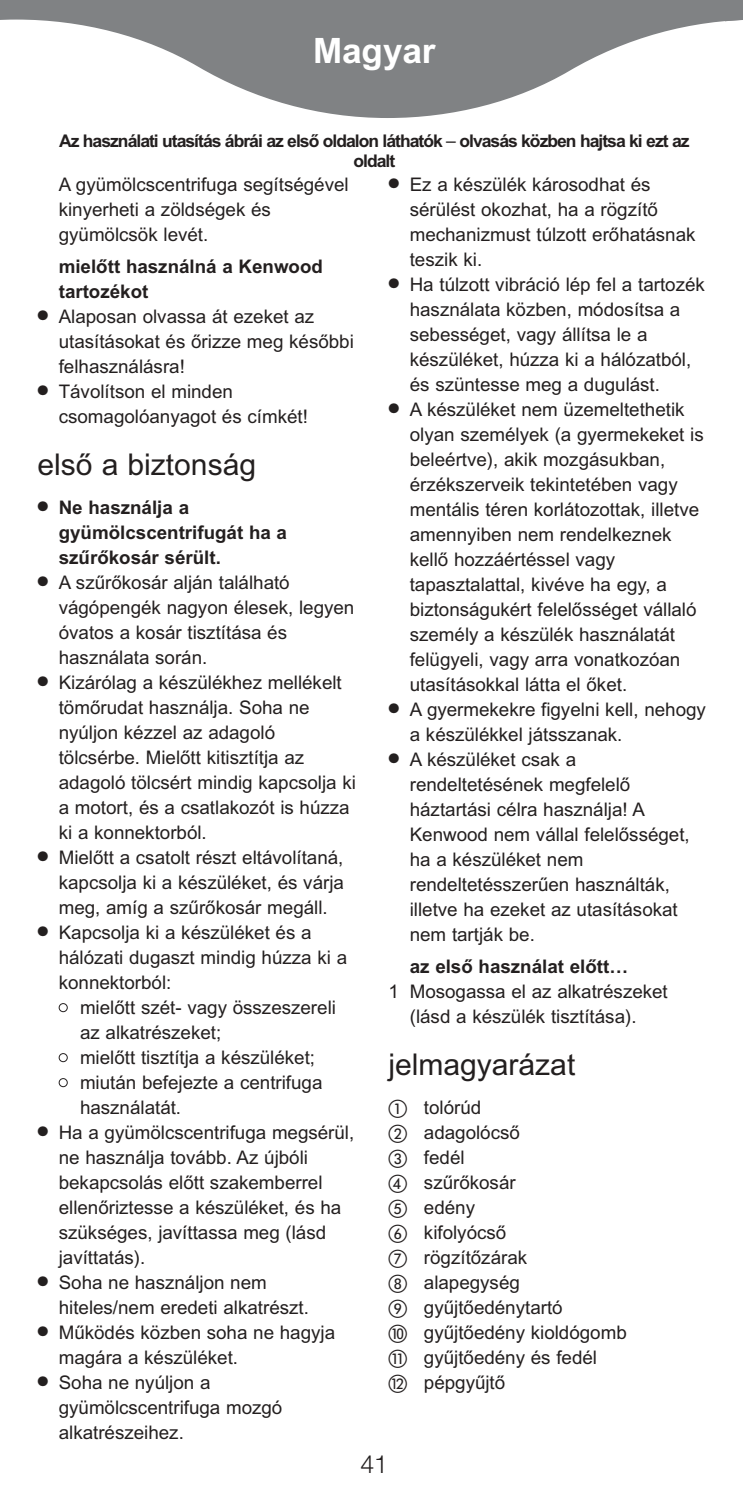
<style>
.page{position:relative;width:743px;height:1500px;background:#fff}
.page>*{position:absolute;margin:0;border:0;box-sizing:border-box;transform-origin:0 0}
.t1{font:700 35px "Arial Efo";color:#fff}
.t2{font:30px "Arial CE";color:#231f1f}
.t3{font:300 25px "Helvetica Neue";color:#231f1f}
.t4{font:18.75px/25px "Arial CE";color:#231f1f}
.t5{font:700 18.75px/25px "Arial CE";color:#231f1f}
.t6{font:700 17.5px/20px "Arial Efo";letter-spacing:-.055em;color:#231f1f;text-align:center}
.s1{font-family:"Helvetica";font-weight:400}
.s2{color:#fff}
.s3{font-family:"European Pi One"}
</style>
<div class="page">
<svg style="left:0;top:0;width:742px;height:118px;fill:#808284"></svg>
<h1 class="t1" style="left:313px;top:39px;width:124px">Magyar</h1>
<p class="t6" style="left:59px;top:133px;width:632px">Az használati utasítás ábrái az elsò oldalon láthatók <span class="s1">–</span> olvasás közben hajtsa ki ezt az oldalt</p>
<p class="t4" style="left:59px;top:174px;width:291px">A gyümölcscentrifuga segítségével kinyerheti a zöldségek és gyümölcsök levét.</p>
<p class="t5" style="left:59px;top:256px;width:266px">mielőtt használná a Kenwood tartozékot</p>
<p class="t4" style="left:59px;top:306px;width:296px;text-indent:-21px">● Alaposan olvassa át ezeket az utasításokat és őrizze meg későbbi felhasználásra!</p>
<p class="t4" style="left:59px;top:381px;width:251px;text-indent:-21px">● Távolítson el minden csomagolóanyagot és címkét!</p>
<h2 class="t2" style="left:37px;top:453px;width:220px">első a biztonság</h2>
<p class="t5" style="left:59px;top:497px;width:230px;text-indent:-21px">● Ne használja a gyümölcscentrifugát ha a szűrőkosár sérült.</p>
<p class="t4" style="left:59px;top:572px;width:297px;text-indent:-21px">● A szűrőkosár alján található vágópengék nagyon élesek, legyen óvatos a kosár tisztítása és használata során.</p>
<p class="t4" style="left:59px;top:672px;width:298px;text-indent:-21px">● Kizárólag a készülékhez mellékelt tömőrudat használja. Soha ne nyúljon kézzel az adagoló tölcsérbe. Mielőtt kitisztítja az adagoló tölcsért mindig kapcsolja ki a motort, és a csatlakozót is húzza ki a konnektorból.</p>
<p class="t4" style="left:59px;top:847px;width:286px;text-align:justify;text-indent:-21px">● Mielőtt a csatolt részt eltávolítaná, kapcsolja ki a készüléket, és várja meg, amíg a szűrőkosár megáll.</p>
<p class="t4" style="left:59px;top:922px;width:290px;text-indent:-21px">● Kapcsolja ki a készüléket és a hálózati dugaszt mindig húzza ki a konnektorból:</p>
<p class="t4" style="left:80px;top:997px;width:257px;text-indent:-21px"><span class="s2">●</span> mielőtt szét- vagy összeszereli az alkatrészeket;</p>
<p class="t4" style="left:59px;top:1047px;width:258px"><span class="s2">●</span> mielőtt tisztítja a készüléket;</p>
<p class="t4" style="left:80px;top:1072px;width:244px;text-indent:-21px"><span class="s2">●</span> miután befejezte a centrifuga használatát.</p>
<p class="t4" style="left:59px;top:1122px;width:297px;text-indent:-21px">● Ha a gyümölcscentrifuga megsérül, ne használja tovább. Az újbóli bekapcsolás előtt szakemberrel ellenőriztesse a készüléket, és ha szükséges, javíttassa meg (lásd javíttatás).</p>
<p class="t4" style="left:59px;top:1272px;width:252px;text-indent:-21px">● Soha ne használjon nem hiteles/nem eredeti alkatrészt.</p>
<p class="t4" style="left:59px;top:1322px;width:278px;text-indent:-21px">● Működés közben soha ne hagyja magára a készüléket.</p>
<p class="t4" style="left:59px;top:1372px;width:225px;text-indent:-21px">● Soha ne nyúljon a gyümölcscentrifuga mozgó alkatrészeihez.</p>
<p class="t4" style="left:410px;top:174px;width:287px;text-indent:-21px">● Ez a készülék károsodhat és sérülést okozhat, ha a rögzítő mechanizmust túlzott erőhatásnak teszik ki.</p>
<p class="t4" style="left:410px;top:274px;width:296px;text-indent:-21px">● Ha túlzott vibráció lép fel a tartozék használata közben, módosítsa a sebességet, vagy állítsa le a készüléket, húzza ki a hálózatból, és szüntesse meg a dugulást.</p>
<p class="t4" style="left:410px;top:399px;width:295px;text-indent:-21px">● A készüléket nem üzemeltethetik olyan személyek (a gyermekeket is beleértve), akik mozgásukban, érzékszerveik tekintetében vagy mentális téren korlátozottak, illetve amennyiben nem rendelkeznek kellő hozzáértéssel vagy tapasztalattal, kivéve ha egy, a biztonságukért felelősséget vállaló személy a készülék használatát felügyeli, vagy arra vonatkozóan utasításokkal látta el őket.</p>
<p class="t4" style="left:410px;top:699px;width:297px;text-indent:-21px">● A gyermekekre figyelni kell, nehogy a készülékkel játsszanak.</p>
<p class="t4" style="left:410px;top:749px;width:281px;text-indent:-21px">● A készüléket csak a rendeltetésének megfelelő háztartási célra használja! A<br>Kenwood nem vállal felelősséget, ha a készüléket nem rendeltetésszerűen használták, illetve ha ezeket az utasításokat nem tartják be.</p>
<p class="t5" style="left:410px;top:956px;width:220px">az első használat előtt…</p>
<p class="t4" style="left:388px;top:981px;width:281px;text-align:center">1 Mosogassa el az alkatrészeket (lásd a készülék tisztítása).</p>
<h2 class="t2" style="left:388px;top:1053px;width:188px">jelmagyarázat</h2>
<p class="t4" style="left:424px;top:1097px;width:97px">tolórúd adagolócső</p>
<p class="t4" style="left:424px;top:1147px;width:204px;text-indent:-35px"><span class="s3">-</span> fedél<br>szűrőkosár<br>edény<br>kifolyócső<br>rögzítőzárak alapegység gyűjtőedénytartó gyűjtőedény kioldógomb gyűjtőedény és fedél pépgyűjtő</p>
<h3 class="t3" style="left:360px;top:1455px;width:29px">41</h3>
</div>
